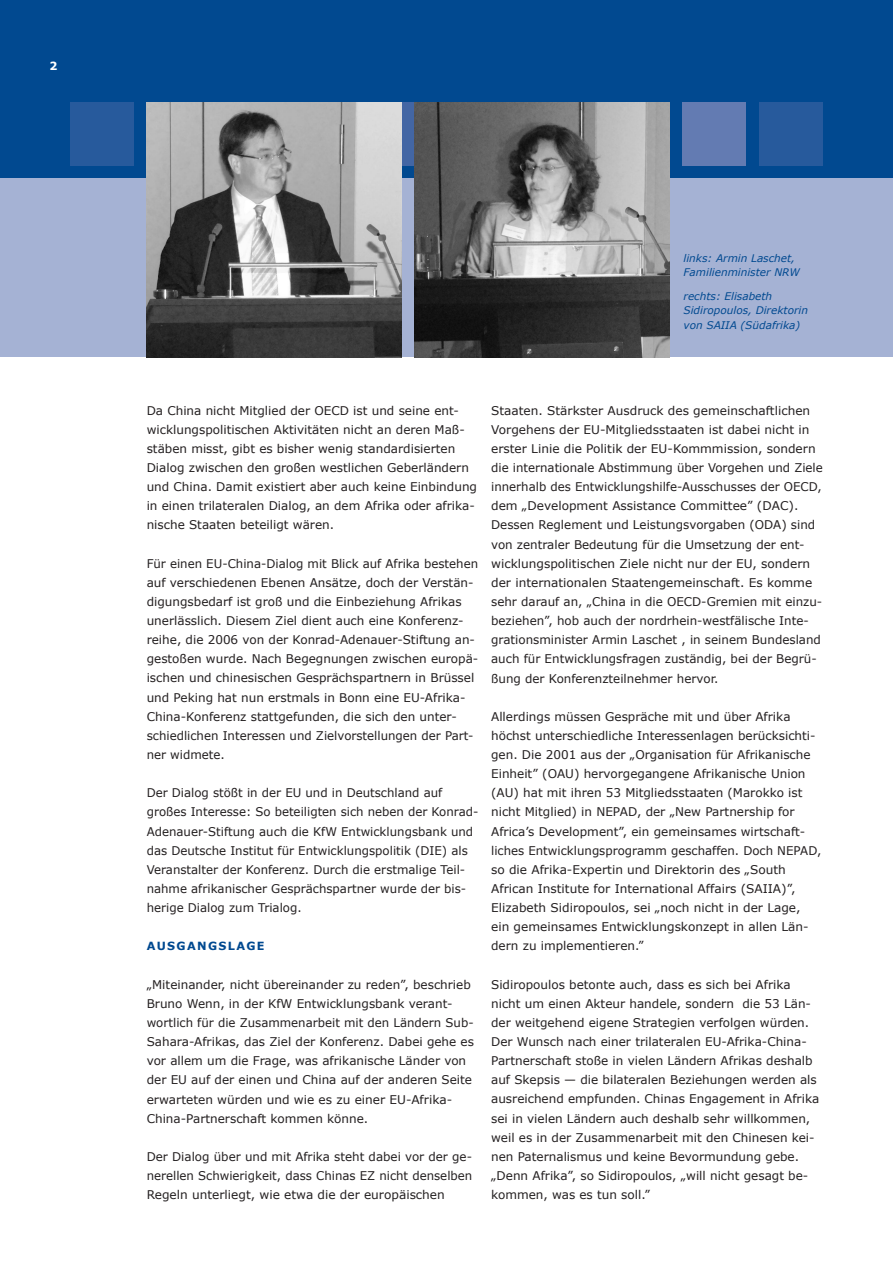
<style>
.page{position:relative;width:893px;height:1263px;background:#fff}
.page>*{position:absolute;margin:0;border:0;box-sizing:border-box;transform-origin:0 0}
.t1{font:12px/19.2px "Verdana";color:#231f20}
.t2{font:700 11.25px "Verdana";letter-spacing:.12em;color:#014990}
.t3{font:700 11.25px "Verdana";color:#fff}
.t4{font:italic 10.5px/14.4px "Verdana";color:#014990}
</style>
<div class="page">
<div style="left:0;top:0;width:893px;height:179px;background:#014990"></div>
<div style="left:0;top:179px;width:893px;height:178px;background:#a5b2d4"></div>
<div style="left:70px;top:102px;width:64px;height:64px;background:#275a9c"></div>
<div style="left:759px;top:102px;width:64px;height:64px;background:#275a9c"></div>
<div style="left:376px;top:102px;width:64px;height:64px;background:#4366a4"></div>
<div style="left:682px;top:102px;width:64px;height:64px;background:#637bb2"></div>
<img style="left:147px;top:102px;width:255px;height:255px">
<img style="left:415px;top:102px;width:255px;height:255px">
<p class="t3" style="left:49px;top:59px;width:9px">2</p>
<p class="t4" style="left:684px;top:250px;width:118px">links: Armin Laschet,<br>Familienminister NRW</p>
<p class="t4" style="left:684px;top:288px;width:126px">rechts: Elisabeth<br>Sidiropoulos, Direktorin von SAIIA (Südafrika)</p>
<p class="t1" style="left:147px;top:400px;width:332px">Da China nicht Mitglied der OECD ist und seine ent&shy;wicklungspolitischen Aktivitäten nicht an deren Maß&shy;stäben misst, gibt es bisher wenig standardisierten Dialog zwischen den großen westlichen Geberländern und China. Damit existiert aber auch keine Einbindung in einen trilateralen Dialog, an dem Afrika oder afrika&shy;nische Staaten beteiligt wären.</p>
<p class="t1" style="left:147px;top:553px;width:333px">Für einen EU-China-Dialog mit Blick auf Afrika bestehen auf verschiedenen Ebenen Ansätze, doch der Verstän&shy;digungsbedarf ist groß und die Einbeziehung Afrikas unerlässlich. Diesem Ziel dient auch eine Konferenz&shy;reihe, die 2006 von der Konrad-Adenauer-Stiftung an&shy;gestoßen wurde. Nach Begegnungen zwischen europä&shy;ischen und chinesischen Gesprächspartnern in Brüssel und Peking hat nun erstmals in Bonn eine EU-Afrika-China-Konferenz stattgefunden, die sich den unter&shy;schiedlichen Interessen und Zielvorstellungen der Part&shy;ner widmete.</p>
<p class="t1" style="left:147px;top:783px;width:333px">Der Dialog stößt in der EU und in Deutschland auf großes Interesse: So beteiligten sich neben der Konrad-Adenauer-Stiftung auch die KfW Entwicklungsbank und das Deutsche Institut für Entwicklungspolitik (DIE) als Veranstalter der Konferenz. Durch die erstmalige Teil&shy;nahme afrikanischer Gesprächspartner wurde der bis&shy;herige Dialog zum Trialog.</p>
<p class="t2" style="left:147px;top:939px;width:118px">AU SGANGSLAGE</p>
<p class="t1" style="left:147px;top:974px;width:329px">„Miteinander, nicht übereinander zu reden”, beschrieb Bruno Wenn, in der KfW Entwicklungsbank verant&shy;wortlich für die Zusammenarbeit mit den Ländern Sub-Sahara-Afrikas, das Ziel der Konferenz. Dabei gehe es vor allem um die Frage, was afrikanische Länder von der EU auf der einen und China auf der anderen Seite erwarteten würden und wie es zu einer EU-Afrika-China-Partnerschaft kommen könne.</p>
<p class="t1" style="left:147px;top:1146px;width:327px;text-align:justify">Der Dialog über und mit Afrika steht dabei vor der ge&shy;nerellen Schwierigkeit, dass Chinas EZ nicht denselben Regeln unterliegt, wie etwa die der europäischen</p>
<p class="t1" style="left:491px;top:400px;width:333px">Staaten. Stärkster Ausdruck des gemeinschaftlichen Vorgehens der EU-Mitgliedsstaaten ist dabei nicht in erster Linie die Politik der EU-Kommmission, sondern die internationale Abstimmung über Vorgehen und Ziele innerhalb des Entwicklungshilfe-Ausschusses der OECD, dem „Development Assistance Committee” (DAC).<br>Dessen Reglement und Leistungsvorgaben (ODA) sind von zentraler Bedeutung für die Umsetzung der ent&shy;wicklungspolitischen Ziele nicht nur der EU, sondern der internationalen Staatengemeinschaft. Es komme sehr darauf an, „China in die OECD-Gremien mit einzu&shy;beziehen”, hob auch der nordrhein-westfälische Inte&shy;grationsminister Armin Laschet , in seinem Bundesland auch für Entwicklungsfragen zuständig, bei der Begrü&shy;ßung der Konferenzteilnehmer hervor.</p>
<p class="t1" style="left:491px;top:706px;width:332px">Allerdings müssen Gespräche mit und über Afrika höchst unterschiedliche Interessenlagen berücksichti&shy;gen. Die 2001 aus der „Organisation für Afrikanische Einheit” (OAU) hervorgegangene Afrikanische Union (AU) hat mit ihren 53 Mitgliedsstaaten (Marokko ist nicht Mitglied) in NEPAD, der „New Partnership for Africa’s Development”, ein gemeinsames wirtschaft&shy;liches Entwicklungsprogramm geschaffen. Doch NEPAD, so die Afrika-Expertin und Direktorin des „South African Institute for International Affairs (SAIIA)”, Elizabeth Sidiropoulos, sei „noch nicht in der Lage, ein gemeinsames Entwicklungskonzept in allen Län&shy;dern zu implementieren.”</p>
<p class="t1" style="left:491px;top:974px;width:330px">Sidiropoulos betonte auch, dass es sich bei Afrika nicht um einen Akteur handele, sondern die 53 Län&shy;der weitgehend eigene Strategien verfolgen würden.<br>Der Wunsch nach einer trilateralen EU-Afrika-China-Partnerschaft stoße in vielen Ländern Afrikas deshalb auf Skepsis — die bilateralen Beziehungen werden als ausreichend empfunden. Chinas Engagement in Afrika sei in vielen Ländern auch deshalb sehr willkommen, weil es in der Zusammenarbeit mit den Chinesen kei&shy;nen Paternalismus und keine Bevormundung gebe. „Denn Afrika”, so Sidiropoulos, „will nicht gesagt be&shy;kommen, was es tun soll.”</p>
</div>
